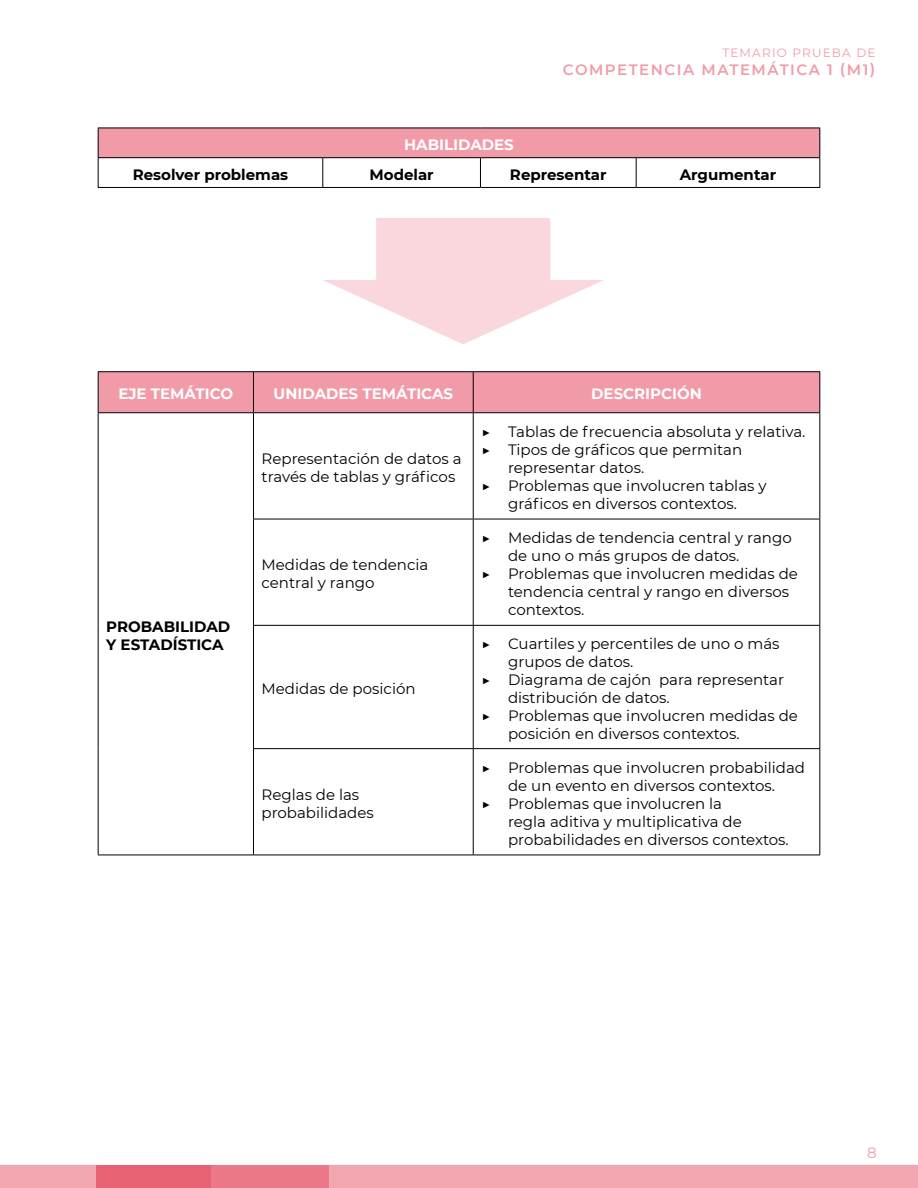
<style>
.page{position:relative;width:918px;height:1188px;background:#fff}
.page>*{position:absolute;margin:0;border:0;box-sizing:border-box;transform-origin:0 0}
.t1{font:15px/18px "Montserrat";color:#000}
.t2{font:700 15px/18px "Montserrat";color:#000}
.t3{font:700 15px "Montserrat";color:#fff}
.t4{font:600 15px "Montserrat";letter-spacing:.1em;color:#f29ba8}
.t5{font:15px "Montserrat";color:#f29ba8}
.t6{font:12px "Montserrat";letter-spacing:.1em;color:#f29ba8}
</style>
<div class="page">
<div style="left:0;top:1165px;width:918px;height:23px;background:#f2a6b0"></div>
<div style="left:211px;top:1165px;width:118px;height:23px;background:#eb7887"></div>
<div style="left:97px;top:1165px;width:114px;height:23px;background:#e66373"></div>
<div style="left:98px;top:128px;width:722px;height:30px;background:#f29ba8"></div>
<hr style="left:98px;top:128px;width:225px;height:1px;background:#000">
<hr style="left:323px;top:128px;width:157px;height:1px;background:#000">
<hr style="left:480px;top:128px;width:156px;height:1px;background:#000">
<hr style="left:636px;top:128px;width:184px;height:1px;background:#000">
<hr style="left:98px;top:157px;width:225px;height:1px;background:#000">
<hr style="left:323px;top:157px;width:157px;height:1px;background:#000">
<hr style="left:480px;top:157px;width:156px;height:1px;background:#000">
<hr style="left:636px;top:157px;width:184px;height:1px;background:#000">
<hr style="left:98px;top:187px;width:225px;height:1px;background:#000">
<hr style="left:323px;top:187px;width:157px;height:1px;background:#000">
<hr style="left:480px;top:187px;width:156px;height:1px;background:#000">
<hr style="left:636px;top:187px;width:184px;height:1px;background:#000">
<svg style="left:98px;top:128px;width:1px;height:59px"></svg>
<svg style="left:322px;top:158px;width:1px;height:29px"></svg>
<svg style="left:480px;top:158px;width:1px;height:29px"></svg>
<svg style="left:636px;top:158px;width:1px;height:29px"></svg>
<svg style="left:819px;top:128px;width:1px;height:59px"></svg>
<div style="left:99px;top:372px;width:720px;height:40px;background:#f29ba8"></div>
<hr style="left:98px;top:371px;width:155px;height:1px;background:#000">
<hr style="left:253px;top:371px;width:220px;height:1px;background:#000">
<hr style="left:473px;top:371px;width:347px;height:1px;background:#000">
<hr style="left:98px;top:412px;width:155px;height:1px;background:#000">
<hr style="left:253px;top:412px;width:220px;height:1px;background:#000">
<hr style="left:473px;top:412px;width:347px;height:1px;background:#000">
<hr style="left:253px;top:519px;width:220px;height:1px;background:#000">
<hr style="left:473px;top:519px;width:347px;height:1px;background:#000">
<hr style="left:253px;top:625px;width:220px;height:1px;background:#000">
<hr style="left:473px;top:625px;width:347px;height:1px;background:#000">
<hr style="left:253px;top:748px;width:220px;height:1px;background:#000">
<hr style="left:473px;top:748px;width:347px;height:1px;background:#000">
<hr style="left:98px;top:855px;width:155px;height:1px;background:#000">
<hr style="left:253px;top:855px;width:220px;height:1px;background:#000">
<hr style="left:473px;top:855px;width:347px;height:1px;background:#000">
<hr style="left:98px;top:372px;width:1px;height:40px;background:#000">
<hr style="left:98px;top:413px;width:1px;height:106px;background:#000">
<hr style="left:98px;top:519px;width:1px;height:106px;background:#000">
<hr style="left:98px;top:625px;width:1px;height:124px;background:#000">
<hr style="left:98px;top:749px;width:1px;height:106px;background:#000">
<hr style="left:253px;top:372px;width:1px;height:40px;background:#000">
<hr style="left:473px;top:372px;width:1px;height:40px;background:#000">
<hr style="left:819px;top:372px;width:1px;height:40px;background:#000">
<hr style="left:253px;top:413px;width:1px;height:106px;background:#000">
<hr style="left:473px;top:413px;width:1px;height:106px;background:#000">
<hr style="left:819px;top:413px;width:1px;height:106px;background:#000">
<hr style="left:253px;top:519px;width:1px;height:106px;background:#000">
<hr style="left:473px;top:519px;width:1px;height:106px;background:#000">
<hr style="left:819px;top:519px;width:1px;height:106px;background:#000">
<hr style="left:253px;top:626px;width:1px;height:122px;background:#000">
<hr style="left:473px;top:626px;width:1px;height:122px;background:#000">
<hr style="left:819px;top:626px;width:1px;height:122px;background:#000">
<hr style="left:253px;top:749px;width:1px;height:106px;background:#000">
<hr style="left:473px;top:749px;width:1px;height:106px;background:#000">
<hr style="left:819px;top:749px;width:1px;height:106px;background:#000">
<svg style="left:323px;top:218px;width:280px;height:126px"></svg>
<p class="t3" style="left:404px;top:134px;width:111px">HABILIDADES</p>
<p class="t6" style="left:722px;top:45px;width:155px">TEMARIO PRUEBA DE</p>
<p class="t4" style="left:563px;top:59px;width:314px">COMPETENCIA MATEMÁTICA 1 (M1)</p>
<p class="t2" style="left:133px;top:165px;width:157px">Resolver problemas</p>
<p class="t2" style="left:370px;top:165px;width:66px">Modelar</p>
<p class="t2" style="left:510px;top:165px;width:98px">Representar</p>
<p class="t2" style="left:680px;top:165px;width:98px">Argumentar</p>
<p class="t3" style="left:118px;top:383px;width:116px">EJE TEMÁTICO</p>
<p class="t3" style="left:274px;top:383px;width:181px">UNIDADES TEMÁTICAS</p>
<p class="t3" style="left:591px;top:383px;width:112px">DESCRIPCIÓN</p>
<p class="t2" style="left:106px;top:617px;width:125px">PROBABILIDAD<br>Y ESTADÍSTICA</p>
<p class="t1" style="left:262px;top:449px;width:201px">Representación de datos a través de tablas y gráficos</p>
<p class="t1" style="left:262px;top:556px;width:168px">Medidas de tendencia central y rango</p>
<p class="t1" style="left:262px;top:679px;width:156px">Medidas de posición</p>
<p class="t1" style="left:262px;top:785px;width:114px">Reglas de las probabilidades</p>
<p class="t1" style="left:481px;top:422px;width:326px">▶ Tablas de frecuencia absoluta y relativa.</p>
<p class="t1" style="left:481px;top:440px;width:262px">▶ Tipos de gráficos que permitan</p>
<p class="t1" style="left:508px;top:458px;width:138px">representar datos.</p>
<p class="t1" style="left:481px;top:476px;width:287px">▶ Problemas que involucren tablas y</p>
<p class="t1" style="left:508px;top:494px;width:230px">gráficos en diversos contextos.</p>
<p class="t1" style="left:481px;top:529px;width:312px">▶ Medidas de tendencia central y rango</p>
<p class="t1" style="left:508px;top:547px;width:233px">de uno o más grupos de datos.</p>
<p class="t1" style="left:481px;top:565px;width:318px">▶ Problemas que involucren medidas de</p>
<p class="t1" style="left:508px;top:583px;width:282px">tendencia central y rango en diversos</p>
<p class="t1" style="left:508px;top:601px;width:78px">contextos.</p>
<p class="t1" style="left:481px;top:634px;width:300px">▶ Cuartiles y percentiles de uno o más</p>
<p class="t1" style="left:508px;top:652px;width:127px">grupos de datos.</p>
<p class="t1" style="left:481px;top:670px;width:304px">▶ Diagrama de cajón para representar</p>
<p class="t1" style="left:508px;top:688px;width:163px">distribución de datos.</p>
<p class="t1" style="left:481px;top:706px;width:318px">▶ Problemas que involucren medidas de</p>
<p class="t1" style="left:508px;top:724px;width:233px">posición en diversos contextos.</p>
<p class="t1" style="left:481px;top:758px;width:325px">▶ Problemas que involucren probabilidad</p>
<p class="t1" style="left:508px;top:776px;width:269px">de un evento en diversos contextos.</p>
<p class="t1" style="left:481px;top:794px;width:242px">▶ Problemas que involucren la</p>
<p class="t1" style="left:508px;top:812px;width:235px">regla aditiva y multiplicativa de</p>
<p class="t1" style="left:508px;top:830px;width:282px">probabilidades en diversos contextos.</p>
<p class="t5" style="left:867px;top:1142px;width:11px">8</p>
</div>
